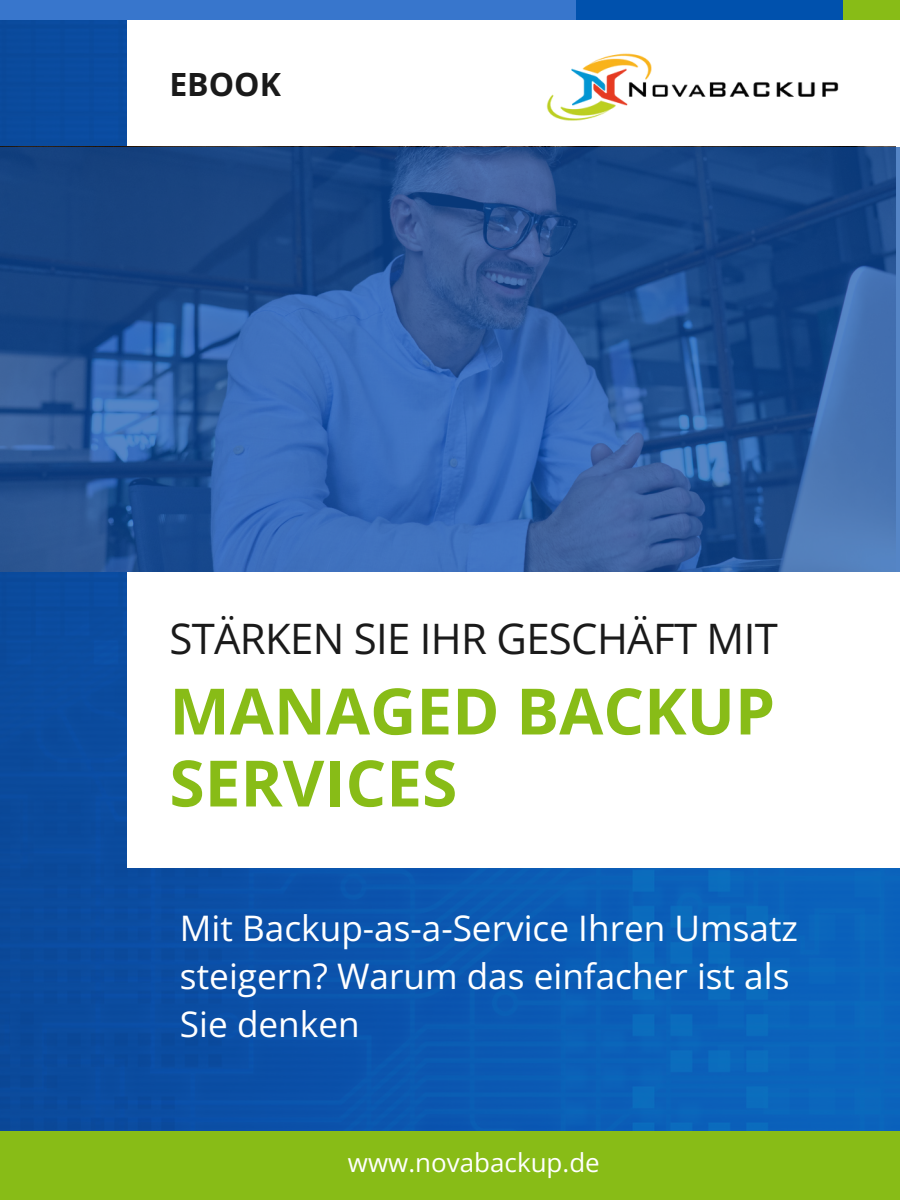
<style>
.page{position:relative;width:900px;height:1200px;background:#fff}
.page>*{position:absolute;margin:0;border:0;box-sizing:border-box;transform-origin:0 0}
.t1{font:700 64px/72px "Open Sans";color:#88bc17}
.t2{font:42px "Open Sans";letter-spacing:-.015em;color:#1a1a1a}
.t3{font:35.2px/48px "Open Sans";color:#fff}
.t4{font:700 32px "Open Sans";color:#1a1a1a}
.t5{font:26px "Open Sans";color:#fff}
</style>
<div class="page">
<div style="left:0;top:0;width:900px;height:1200px;background:linear-gradient(to right,#0b489d,#0b69c1)"></div>
<div style="left:128px;top:0;width:772px;height:868px;background:#fff"></div>
<svg style="left:0;top:147px;width:900px;height:425px;background:#2a589b"></svg>
<div style="left:0;top:1131px;width:900px;height:69px;background:#88bc17"></div>
<img style="left:540px;top:53px;width:305px;height:113px">
<div style="left:0;top:0;width:577px;height:20px;background:#3876cc"></div>
<div style="left:577px;top:0;width:266px;height:20px;background:#0051ad"></div>
<div style="left:843px;top:0;width:57px;height:20px;background:#88bc17"></div>
<p class="t4" style="left:169px;top:62px;width:113px">EBOOK</p>
<h2 class="t2" style="left:169px;top:609px;width:610px">STÄRKEN SIE IHR GESCHÄFT MIT</h2>
<h1 class="t1" style="left:169px;top:674px;width:607px">MANAGED BACKUP<br>SERVICES</h1>
<h4 class="t3" style="left:180px;top:903px;width:620px">Mit Backup-as-a-Service Ihren Umsatz steigern? Warum das einfacher ist als<br>Sie denken</h4>
<p class="t5" style="left:348px;top:1144px;width:253px">www.novabackup.de</p>
</div>
